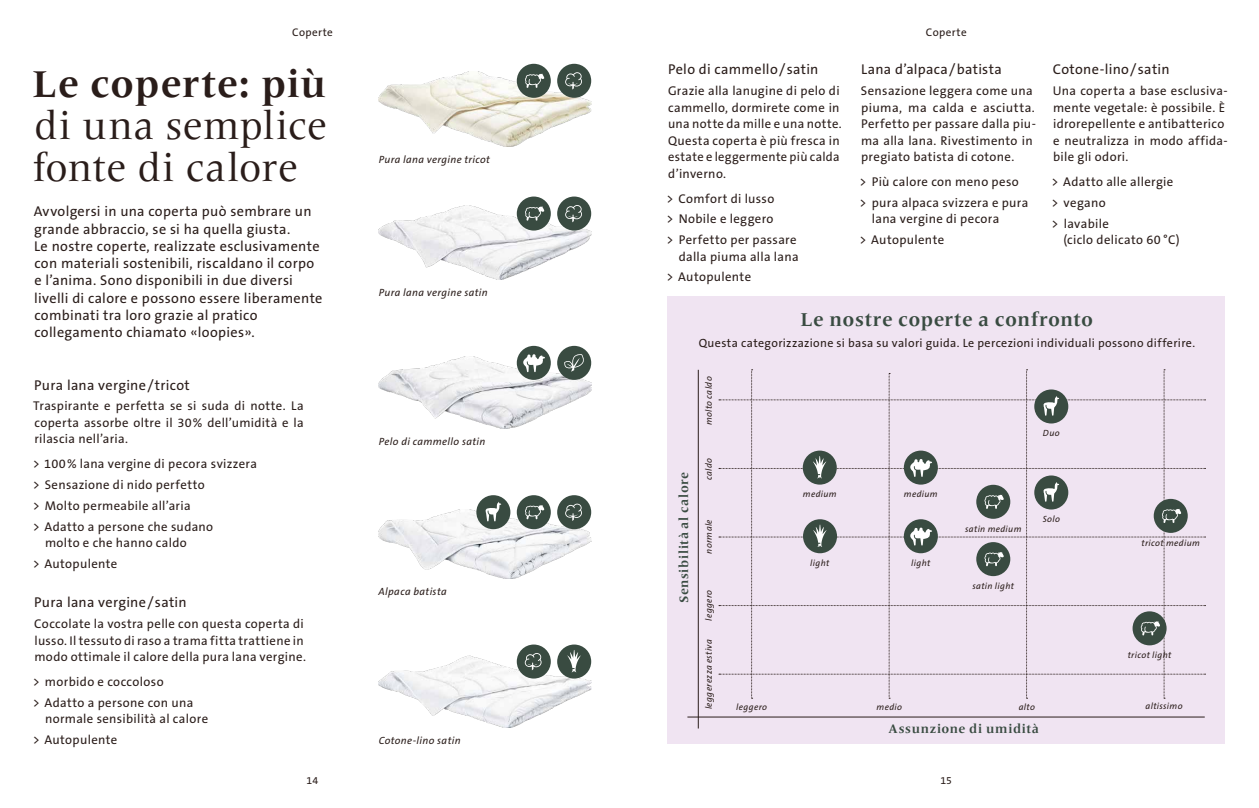
<style>
.page{position:relative;width:1259px;height:808px;background:#fff}
.page>*{position:absolute;margin:0;border:0;box-sizing:border-box;transform-origin:0 0}
.t1{font:39px/42px "Frutiger Serif LT Pro";letter-spacing:.015em;color:#2a1d1a}
.t2{font:700 39px "Frutiger Serif LT Pro";letter-spacing:.015em;color:#2a1d1a}
.t3{font:700 19.5px "Frutiger Serif LT Pro";letter-spacing:.025em;color:#394b41}
.t4{font:14.25px/17.2px "The Sans B W5 Plain";letter-spacing:.02em;color:#2a1d1a}
.t5{font:12.75px/16.5px "The Sans B W5 Plain";letter-spacing:.025em;color:#2a1d1a}
.t6{font:700 12.75px "Frutiger Serif LT Pro";letter-spacing:.055em;color:#394b41}
.t7{font:12px "The Sans B W5 Plain";letter-spacing:.03em;color:#2a1d1a}
.t8{font:11.1px "The Sans B W5 Plain";letter-spacing:.035em;color:#2a1d1a}
.t9{font:italic 10.5px "The Sans B W5 Plain";letter-spacing:.035em;color:#2a1d1a}
.t10{font:10.5px "The Sans B W5 Plain";color:#2a1d1a}
.t11{font:italic 9px "The Sans B W5 Plain";letter-spacing:.04em;color:#2a1d1a}
</style>
<div class="page">
<img style="left:378px;top:509px;width:213px;height:69px">
<img style="left:378px;top:655px;width:213px;height:72px">
<img style="left:378px;top:356px;width:213px;height:73px">
<img style="left:378px;top:206px;width:213px;height:73px">
<img style="left:378px;top:71px;width:213px;height:76px">
<div style="left:476px;top:495px;width:34px;height:34px;background:#394b41;border-radius:50%"></div>
<svg style="left:485px;top:502px;width:16px;height:19px"></svg>
<div style="left:517px;top:644px;width:34px;height:34px;background:#394b41;border-radius:50%"></div>
<svg style="left:525px;top:653px;width:16px;height:17px"></svg>
<div style="left:517px;top:346px;width:34px;height:34px;background:#394b41;border-radius:50%"></div>
<svg style="left:523px;top:354px;width:22px;height:18px"></svg>
<div style="left:557px;top:495px;width:34px;height:34px;background:#394b41;border-radius:50%"></div>
<svg style="left:565px;top:504px;width:17px;height:17px"></svg>
<div style="left:557px;top:64px;width:34px;height:34px;background:#394b41;border-radius:50%"></div>
<svg style="left:565px;top:72px;width:17px;height:18px"></svg>
<div style="left:557px;top:197px;width:34px;height:34px;background:#394b41;border-radius:50%"></div>
<svg style="left:565px;top:205px;width:17px;height:17px"></svg>
<div style="left:517px;top:495px;width:34px;height:34px;background:#394b41;border-radius:50%"></div>
<svg style="left:525px;top:505px;width:19px;height:15px"></svg>
<div style="left:517px;top:64px;width:34px;height:34px;background:#394b41;border-radius:50%"></div>
<svg style="left:525px;top:74px;width:19px;height:14px"></svg>
<div style="left:517px;top:197px;width:34px;height:34px;background:#394b41;border-radius:50%"></div>
<svg style="left:525px;top:206px;width:19px;height:15px"></svg>
<div style="left:557px;top:644px;width:34px;height:34px;background:#394b41;border-radius:50%"></div>
<svg style="left:567px;top:650px;width:14px;height:22px"></svg>
<div style="left:557px;top:346px;width:34px;height:34px;background:#394b41;border-radius:50%"></div>
<svg style="left:564px;top:354px;width:20px;height:18px"></svg>
<div style="left:668px;top:296px;width:557px;height:448px;background:#f0e4f2"></div>
<hr style="left:687px;top:716px;width:517px;height:1px;background:#2a1d1a">
<hr style="left:698px;top:370px;width:1px;height:358px;background:#2a1d1a">
<svg style="left:719px;top:369px;width:486px;height:330px"></svg>
<p class="t8" style="left:292px;top:25px;width:42px">Coperte</p>
<p class="t8" style="left:926px;top:25px;width:42px">Coperte</p>
<h1 class="t2" style="left:33px;top:61px;width:294px">Le coperte: più</h1>
<h1 class="t1" style="left:33px;top:105px;width:295px">di una semplice fonte di calore</h1>
<p class="t4" style="left:34px;top:203px;width:290px">Avvolgersi in una coperta può sembrare un grande abbraccio, se si ha quella giusta.<br>Le nostre coperte, realizzate esclusivamente con materiali sostenibili, riscaldano il corpo e l’anima. Sono disponibili in due diversi livelli di calore e possono essere liberamente combinati tra loro grazie al pratico collegamento chiamato «loopies».</p>
<p class="t4" style="left:34px;top:376px;width:157px">Pura lana vergine/tricot</p>
<p class="t5" style="left:33px;top:398px;width:272px;text-align:justify">Traspirante e perfetta se si suda di notte. La coperta assorbe oltre il 30% dell’umidità e la rilascia nell’aria.</p>
<p class="t5" style="left:33px;top:454px;width:226px;line-height:20.7px">&gt; 100% lana vergine di pecora svizzera &gt; Sensazione di nido perfetto<br>&gt; Molto permeabile all’aria<br>&gt; Adatto a persone che sudano</p>
<p class="t5" style="left:33px;top:532px;width:156px;line-height:20.7px;text-indent:12px">molto e che hanno caldo &gt; Autopulente</p>
<p class="t4" style="left:34px;top:594px;width:154px">Pura lana vergine/satin</p>
<p class="t5" style="left:34px;top:616px;width:273px">Coccolate la vostra pelle con questa coperta di lusso. Il tessuto di raso a trama fitta trattiene in modo ottimale il calore della pura lana vergine.</p>
<p class="t5" style="left:33px;top:671px;width:162px;line-height:20.7px">&gt; morbido e coccoloso<br>&gt; Adatto a persone con una</p>
<p class="t5" style="left:33px;top:709px;width:177px;line-height:20.7px;text-indent:12px">normale sensibilità al calore &gt; Autopulente</p>
<p class="t9" style="left:379px;top:153px;width:113px">Pura lana vergine tricot</p>
<p class="t9" style="left:379px;top:286px;width:110px">Pura lana vergine satin</p>
<p class="t9" style="left:379px;top:435px;width:108px">Pelo di cammello satin</p>
<p class="t9" style="left:378px;top:585px;width:70px">Alpaca batista</p>
<p class="t9" style="left:379px;top:734px;width:83px">Cotone-lino satin</p>
<p class="t4" style="left:668px;top:61px;width:152px">Pelo di cammello/satin</p>
<p class="t5" style="left:668px;top:83px;width:175px">Grazie alla lanugine di pelo di cammello, dormirete come in una notte da mille e una notte.<br>Questa coperta è più fresca in estate e leggermente più calda d’inverno.</p>
<p class="t5" style="left:666px;top:188px;width:132px;line-height:20.7px">&gt; Comfort di lusso<br>&gt; Nobile e leggero<br>&gt; Perfetto per passare</p>
<p class="t5" style="left:666px;top:246px;width:134px;line-height:20.7px;text-indent:12px">dalla piuma alla lana &gt; Autopulente</p>
<p class="t4" style="left:861px;top:61px;width:142px">Lana d’alpaca/batista</p>
<p class="t5" style="left:861px;top:83px;width:176px">Sensazione leggera come una piuma, ma calda e asciutta.<br>Perfetto per passare dalla piu&shy;ma alla lana. Rivestimento in pregiato batista di cotone.</p>
<p class="t5" style="left:859px;top:171px;width:170px;line-height:20.7px">&gt; Più calore con meno peso &gt; pura alpaca svizzera e pura</p>
<p class="t5" style="left:859px;top:209px;width:141px;line-height:20.7px;text-indent:12px">lana vergine di pecora &gt; Autopulente</p>
<p class="t4" style="left:1052px;top:61px;width:118px">Cotone-lino/satin</p>
<p class="t5" style="left:1053px;top:83px;width:176px">Una coperta a base esclusiva&shy;mente vegetale: è possibile. È idrorepellente e antibatterico e neutralizza in modo affida&shy;bile gli odori.</p>
<p class="t5" style="left:1051px;top:171px;width:123px;line-height:20.7px">&gt; Adatto alle allergie &gt; vegano<br>&gt; lavabile</p>
<p class="t5" style="left:1063px;top:232px;width:118px">(ciclo delicato 60 °C)</p>
<p class="t6" style="left:676px;top:603px;width:133px;rotate:-90deg">Sensibilità al calore</p>
<h2 class="t3" style="left:800px;top:308px;width:294px">Le nostre coperte a confronto</h2>
<p class="t7" style="left:698px;top:335px;width:498px">Questa categorizzazione si basa su valori guida. Le percezioni individuali possono differire.</p>
<p class="t11" style="left:703px;top:425px;width:50px;rotate:-90deg">molto caldo</p>
<p class="t11" style="left:703px;top:480px;width:24px;rotate:-90deg">caldo</p>
<p class="t11" style="left:703px;top:553px;width:36px;rotate:-90deg">normale</p>
<p class="t11" style="left:703px;top:621px;width:32px;rotate:-90deg">leggero</p>
<p class="t11" style="left:703px;top:709px;width:71px;rotate:-90deg">leggerezza estiva</p>
<p class="t11" style="left:803px;top:489px;width:35px">medium</p>
<p class="t11" style="left:810px;top:557px;width:21px">light</p>
<p class="t11" style="left:904px;top:489px;width:35px">medium</p>
<p class="t11" style="left:911px;top:557px;width:21px">light</p>
<p class="t11" style="left:1043px;top:428px;width:18px">Duo</p>
<p class="t11" style="left:965px;top:523px;width:58px">satin medium</p>
<p class="t11" style="left:972px;top:580px;width:43px">satin light</p>
<p class="t11" style="left:1042px;top:514px;width:19px">Solo</p>
<p class="t11" style="left:1141px;top:537px;width:60px">tricot medium</p>
<p class="t11" style="left:1127px;top:649px;width:45px">tricot light</p>
<p class="t11" style="left:736px;top:701px;width:32px">leggero</p>
<p class="t11" style="left:876px;top:701px;width:27px">medio</p>
<p class="t11" style="left:1018px;top:702px;width:18px">alto</p>
<p class="t11" style="left:1145px;top:701px;width:38px">altissimo</p>
<p class="t6" style="left:888px;top:721px;width:152px">Assunzione di umidità</p>
<p class="t10" style="left:306px;top:774px;width:13px">14</p>
<p class="t10" style="left:940px;top:774px;width:13px">15</p>
</div>
